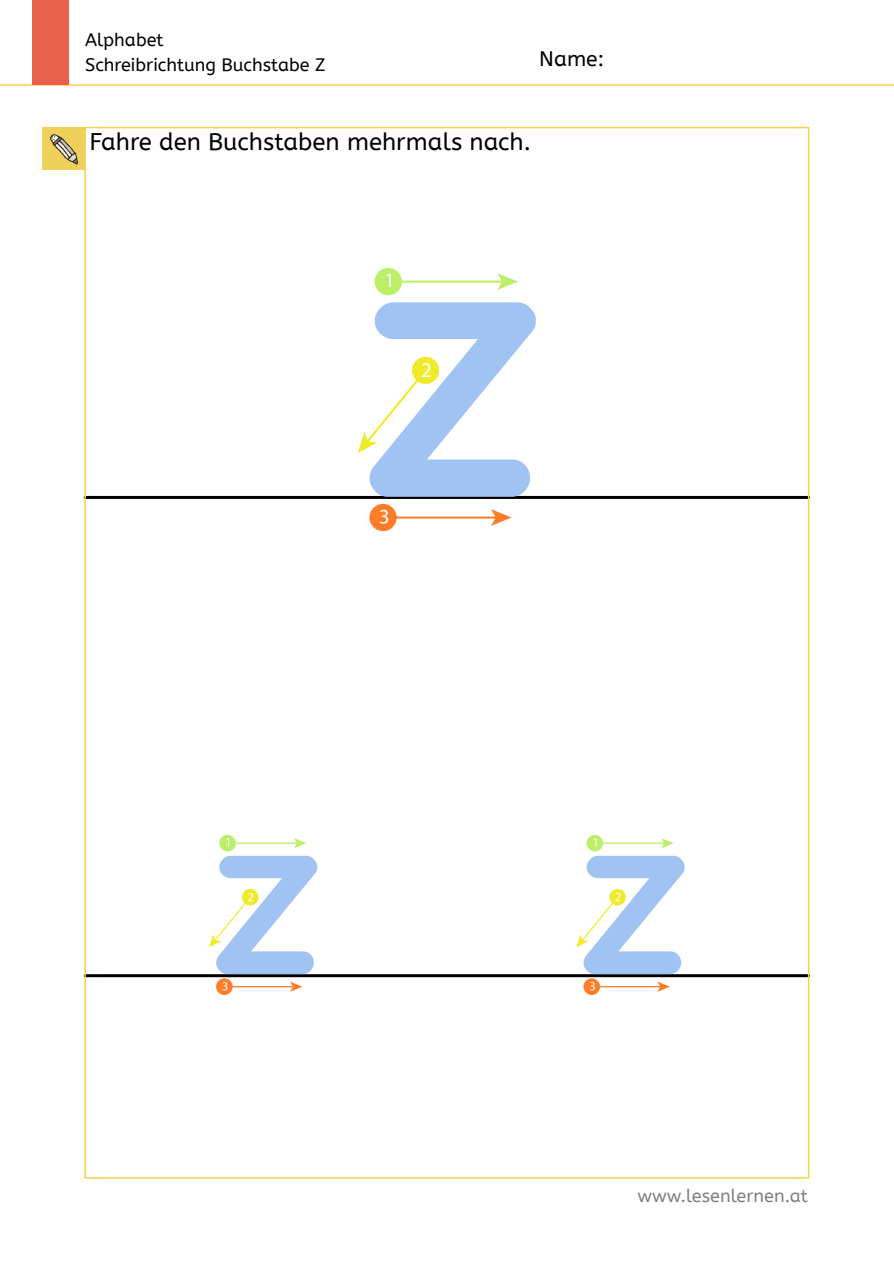
<style>
.page{position:relative;width:894px;height:1263px;background:#fff}
.page>*{position:absolute;margin:0;border:0;box-sizing:border-box;transform-origin:0 0}
.t1{font:24px "A Bee Zee";color:#000}
.t2{font:21px "A Bee Zee";color:#000}
.t3{font:18px "A Bee Zee";color:#000}
.t4{font:18px "A Bee Zee";color:#808080}
</style>
<div class="page">
<hr style="left:85px;top:496px;width:723px;height:3px;background:#000">
<hr style="left:85px;top:974px;width:723px;height:3px;background:#000">
<hr style="left:0;top:84px;width:893px;height:2px;background:#f3d250">
<div style="left:32px;top:0;width:36px;height:85px;background:#e9614a"></div>
<div style="left:43px;top:128px;width:42px;height:42px;background:#efd05a"></div>
<svg style="left:50px;top:134px;width:28px;height:31px"></svg>
<div style="left:374px;top:268px;width:28px;height:27px;background:#bbef68;border-radius:13px"></div>
<div style="left:369px;top:504px;width:27px;height:27px;background:#ff7d28;border-radius:13px"></div>
<svg style="left:386px;top:274px;width:4px;height:13px"></svg>
<svg style="left:358px;top:302px;width:177px;height:195px"></svg>
<svg style="left:379px;top:510px;width:9px;height:14px"></svg>
<svg style="left:219px;top:835px;width:17px;height:16px"></svg>
<svg style="left:586px;top:835px;width:17px;height:16px"></svg>
<svg style="left:216px;top:978px;width:16px;height:17px"></svg>
<svg style="left:583px;top:978px;width:16px;height:17px"></svg>
<svg style="left:209px;top:856px;width:108px;height:118px"></svg>
<svg style="left:576px;top:856px;width:108px;height:118px"></svg>
<svg style="left:222px;top:982px;width:5px;height:8px"></svg>
<svg style="left:589px;top:982px;width:5px;height:8px"></svg>
<p class="t3" style="left:85px;top:30px;width:80px">Alphabet</p>
<p class="t3" style="left:85px;top:54px;width:242px">Schreibrichtung Buchstabe Z</p>
<p class="t2" style="left:539px;top:47px;width:66px">Name:</p>
<h1 class="t1" style="left:89px;top:127px;width:443px">Fahre den Buchstaben mehrmals nach.</h1>
<p class="t4" style="left:637px;top:1185px;width:172px">www.lesenlernen.at</p>
</div>
